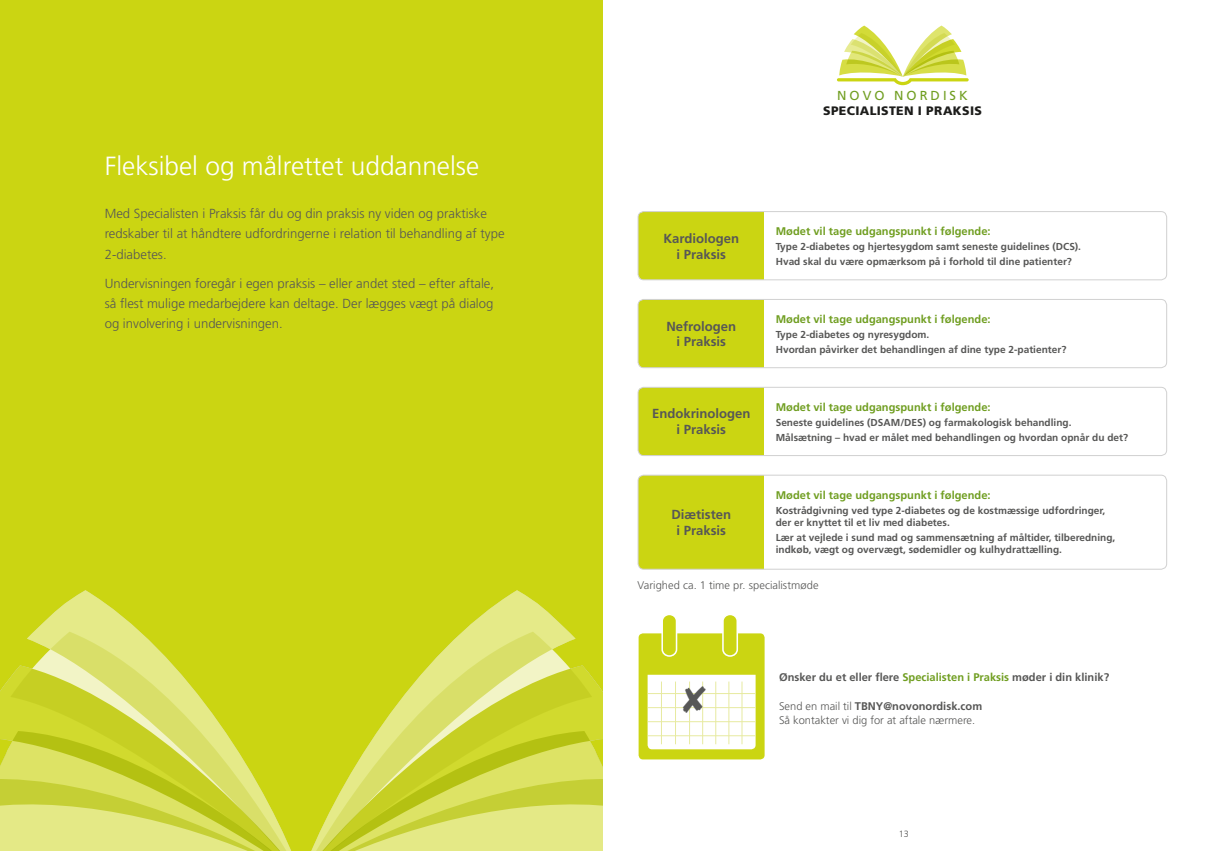
<style>
.page{position:relative;width:1205px;height:851px;background:#fff}
.page>*{position:absolute;margin:0;border:0;box-sizing:border-box;transform-origin:0 0}
.intro_overskrift{font:300 26.25px "Frutiger LT Std";color:#fff}
.intro_brød{font:300 13.12px/20.2px "Frutiger LT Std";color:#575756}
.agenda_brød{font:700 13.12px/15.8px "Frutiger LT Std";color:#575756;text-align:center}
.t1{font:13px "Frutiger LT Std";letter-spacing:.23em;color:#709e21}
.t2{font:900 12.25px "Frutiger LT Std";letter-spacing:.03em;color:#1d1d1b}
.agenda_mellem{font:700 11.12px "Frutiger LT Std";color:#709e21}
.brød{font:300 11.12px/14.1px "Frutiger LT Std";color:#575756}
.brød-2{font:700 11.12px "Frutiger LT Std";color:#575756}
.agenda_mellem-2{font:700 10.12px/12.1px "Frutiger LT Std";color:#575756}
.intro_brød-2{font:300 9.12px "Frutiger LT Std";color:#575756}
.s1{color:#709e21}
.s2{font-weight:700}
</style>
<div class="page">
<div style="left:0;top:0;width:613px;height:850px;background:#cbd512"></div>
<svg style="left:429px;top:590px;width:146px;height:75px"></svg>
<svg style="left:421px;top:665px;width:169px;height:9px"></svg>
<svg style="left:27px;top:590px;width:146px;height:75px"></svg>
<svg style="left:13px;top:665px;width:168px;height:9px"></svg>
<div style="left:603px;top:0;width:602px;height:850px;background:#fff"></div>
<div style="left:638px;top:211px;width:126px;height:69px;background:#cbd512"></div>
<div style="left:638px;top:211px;width:529px;height:69px;border:1px solid #d1d1d1;border-radius:6px"></div>
<div style="left:638px;top:299px;width:126px;height:68px;background:#cbd512"></div>
<div style="left:638px;top:299px;width:529px;height:69px;border:1px solid #d1d1d1;border-radius:6px"></div>
<div style="left:638px;top:387px;width:126px;height:68px;background:#cbd512"></div>
<div style="left:638px;top:387px;width:529px;height:68px;border:1px solid #d1d1d1;border-radius:6px"></div>
<div style="left:638px;top:475px;width:126px;height:94px;background:#cbd512"></div>
<div style="left:638px;top:475px;width:529px;height:94px;border:1px solid #d1d1d1;border-radius:6px"></div>
<svg style="left:837px;top:26px;width:131px;height:59px"></svg>
<div style="left:638px;top:633px;width:126px;height:126px;background:#cbd512;border-radius:4px"></div>
<div style="left:662px;top:614px;width:14px;height:42px;background:#cbd512;border-radius:7px"></div>
<div style="left:661px;top:613px;width:16px;height:43px;border:2px solid #fff;border-radius:7px"></div>
<div style="left:723px;top:614px;width:14px;height:42px;background:#cbd512;border-radius:7px"></div>
<div style="left:722px;top:613px;width:16px;height:43px;border:2px solid #fff;border-radius:7px"></div>
<hr style="left:648px;top:693px;width:108px;height:1px;background:#e7eaa0">
<hr style="left:648px;top:721px;width:108px;height:1px;background:#e7eaa0">
<hr style="left:648px;top:707px;width:108px;height:1px;background:#e7eaa0">
<hr style="left:648px;top:735px;width:108px;height:1px;background:#e7eaa0">
<svg style="left:0;top:674px;width:755px;height:176px"></svg>
<p class="intro_overskrift" style="left:105px;top:151px;width:376px">Fleksibel og målrettet uddannelse</p>
<p class="intro_brød" style="left:105px;top:204px;width:401px">Med Specialisten i Praksis får du og din praksis ny viden og praktiske redskaber til at håndtere udfordringerne i relation til behandling af type<br>2-diabetes.</p>
<p class="intro_brød" style="left:105px;top:273px;width:391px;text-align:justify">Undervisningen foregår i egen praksis – eller andet sted – efter aftale, så flest mulige medarbejdere kan deltage. Der lægges vægt på dialog og involvering i undervisningen.</p>
<p class="t1" style="left:837px;top:87px;width:132px">NOVO NORDISK</p>
<p class="t2" style="left:823px;top:103px;width:160px">SPECIALISTEN I PRAKSIS</p>
<p class="agenda_brød" style="left:663px;top:230px;width:77px">Kardiologen i Praksis</p>
<p class="agenda_brød" style="left:666px;top:318px;width:71px">Nefrologen i Praksis</p>
<p class="agenda_brød" style="left:652px;top:406px;width:100px">Endokrinologen i Praksis</p>
<p class="agenda_brød" style="left:671px;top:506px;width:61px">Diætisten i Praksis</p>
<p class="agenda_mellem" style="left:776px;top:224px;width:216px">Mødet vil tage udgangspunkt i følgende:</p>
<p class="agenda_mellem-2" style="left:776px;top:240px;width:307px">Type 2-diabetes og hjertesygdom samt seneste guidelines (DCS).</p>
<p class="agenda_mellem-2" style="left:776px;top:255px;width:298px">Hvad skal du være opmærksom på i forhold til dine patienter?</p>
<p class="agenda_mellem" style="left:776px;top:312px;width:216px">Mødet vil tage udgangspunkt i følgende:</p>
<p class="agenda_mellem-2" style="left:776px;top:328px;width:155px">Type 2-diabetes og nyresygdom.</p>
<p class="agenda_mellem-2" style="left:776px;top:343px;width:292px">Hvordan påvirker det behandlingen af dine type 2-patienter?</p>
<p class="agenda_mellem" style="left:776px;top:400px;width:216px">Mødet vil tage udgangspunkt i følgende:</p>
<p class="agenda_mellem-2" style="left:776px;top:416px;width:297px">Seneste guidelines (DSAM/DES) og farmakologisk behandling.</p>
<p class="agenda_mellem-2" style="left:776px;top:431px;width:354px">Målsætning – hvad er målet med behandlingen og hvordan opnår du det?</p>
<p class="agenda_mellem" style="left:776px;top:488px;width:216px">Mødet vil tage udgangspunkt i følgende:</p>
<p class="agenda_mellem-2" style="left:776px;top:504px;width:331px">Kostrådgivning ved type 2-diabetes og de kostmæssige udfordringer, der er knyttet til et liv med diabetes.</p>
<p class="agenda_mellem-2" style="left:776px;top:531px;width:341px">Lær at vejlede i sund mad og sammensætning af måltider, tilberedning, indkøb, vægt og overvægt, sødemidler og kulhydrattælling.</p>
<p class="brød" style="left:637px;top:577px;width:183px">Varighed ca. 1 time pr. specialistmøde</p>
<p class="brød-2" style="left:779px;top:671px;width:332px">Ønsker du et eller flere <span class="s1">Specialisten i Praksis</span> møder i din klinik?</p>
<p class="brød" style="left:779px;top:699px;width:205px">Send en mail til <span class="s2">TBNY@novonordisk.com<br></span>Så kontakter vi dig for at aftale nærmere.</p>
<p class="intro_brød-2" style="left:898px;top:828px;width:12px">13</p>
</div>
